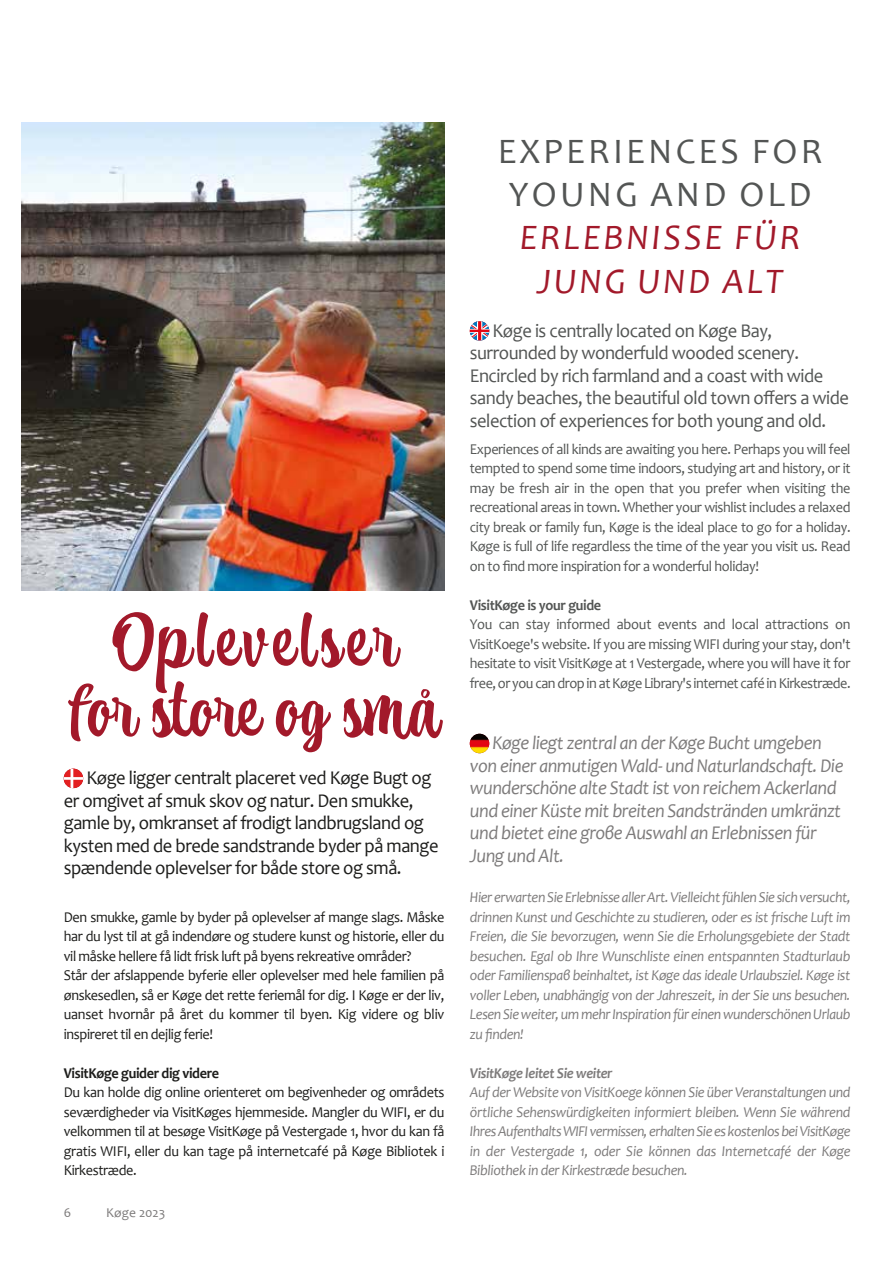
<style>
.page{position:relative;width:893px;height:1263px;background:#fff}
.page>*{position:absolute;margin:0;border:0;box-sizing:border-box;transform-origin:0 0}
.t1{font:72px/69.9px "Atocha";letter-spacing:.02em;color:#a2192a;text-align:center}
.t2{font:36px/43.2px "Candara";letter-spacing:.09em;color:#535554;text-align:center}
.t3{font:italic 36px/43.2px "Candara";letter-spacing:.09em;color:#a2192a;text-align:center}
.t4{font:italic 19.5px/22.5px "Candara";letter-spacing:-.025em;color:#7d7b7b;scale:.95 1}
.t5{font:19.5px/22.5px "Candara";letter-spacing:-.025em;color:#1d1d1b;scale:.95 1}
.t6{font:19.5px/22.5px "Candara";letter-spacing:-.025em;color:#535554;scale:.95 1}
.t7{font:italic 15px/19.5px "Candara";letter-spacing:-.025em;color:#7d7b7b;text-align:justify;scale:.95 1}
.t8{font:15px/19.5px "Candara";letter-spacing:-.03em;color:#535554;text-align:justify;scale:.95 1}
.t9{font:15px/19.5px "Candara";letter-spacing:-.025em;color:#1d1d1b;text-align:justify;scale:.95 1}
.t10{font:700 15px "Candara";letter-spacing:-.025em;color:#1d1d1b;scale:.95 1}
.t11{font:italic 700 15px "Candara";letter-spacing:-.025em;color:#7d7b7b;scale:.95 1}
.t12{font:700 15px "Candara";letter-spacing:-.025em;color:#535554;scale:.95 1}
.t13{font:13.5px "Candara";color:#7d7b7b}
</style>
<div class="page">
<img style="left:21px;top:122px;width:423px;height:468px">
<svg style="left:64px;top:769px;width:19px;height:19px"></svg>
<svg style="left:470px;top:321px;width:19px;height:20px"></svg>
<img style="left:470px;top:734px;width:19px;height:19px;border-radius:50%">
<p class="t1" style="left:69px;top:606px;width:371px">Oplevelser<br>for store og små</p>
<p class="t5" style="left:64px;top:766px;width:396px;text-indent:23px">Køge ligger centralt placeret ved Køge Bugt og er omgivet af smuk skov og natur. Den smukke, gamle by, omkranset af frodigt landbrugsland og kysten med de brede sandstrande byder på mange spænd ende oplevelser for både store og små.</p>
<p class="t9" style="left:64px;top:907px;width:402px">Den smukke, gamle by byder på oplevelser af mange slags. Måske har du lyst til at gå indendøre og studere kunst og historie, eller du vil måske hellere få lidt frisk luft på byens rekreative områder?</p>
<p class="t9" style="left:64px;top:965px;width:402px">Står der afslappende byferie eller oplevelser med hele familien på ønskesedlen, så er Køge det rette feriemål for dig. I Køge er der liv, uanset hvornår på året du kommer til byen. Kig videre og bliv inspireret til en dejlig ferie!</p>
<p class="t10" style="left:64px;top:1063px;width:165px">VisitKøge guider dig videre</p>
<p class="t9" style="left:64px;top:1082px;width:402px">Du kan holde dig online orienteret om begivenheder og områdets seværdigheder via VisitKøges hjemmeside. Mangler du WIFI, er du velkommen til at besøge VisitKøge på Vestergade 1, hvor du kan få gratis WIFI, eller du kan tage på internetcafé på Køge Bibliotek i Kirkestræde.</p>
<p class="t13" style="left:64px;top:1204px;width:9px">6</p>
<p class="t13" style="left:106px;top:1204px;width:61px">Køge 2023</p>
<p class="t2" style="left:498px;top:129px;width:326px">EXPERIENCES FOR<br>YOUNG AND OLD</p>
<p class="t3" style="left:520px;top:216px;width:282px">ERLEBNISSE FÜR<br>JUNG UND ALT</p>
<p class="t6" style="left:470px;top:319px;width:401px;text-indent:23px">Køge is centrally located on Køge Bay,<br>sur rounded by wonderfuld wooded scenery.<br>Encircled by rich farmland and a coast with wide sandy beaches, the beautiful old town offers a wide selection of experiences for both young and old.</p>
<p class="t8" style="left:470px;top:439px;width:402px">Experiences of all kinds are awaiting you here. Perhaps you will feel tempted to spend some time indoors, studying art and history, or it may be fresh air in the open that you prefer when visiting the recreational areas in town. Whether your wishlist includes a relaxed city break or family fun, Køge is the ideal place to go for a holiday.<br>Køge is full of life regardless the time of the year you visit us. Read on to find more inspiration for a wonderful holiday!</p>
<p class="t12" style="left:470px;top:595px;width:140px">VisitKøge is your guide</p>
<p class="t8" style="left:470px;top:614px;width:402px">You can stay informed about events and local attractions on VisitKoege's website. If you are missing WIFI during your stay, don't hesitate to visit VisitKøge at 1 Vestergade, where you will have it for free, or you can drop in at Køge Library's internet café in Kirkestræde.</p>
<p class="t4" style="left:470px;top:731px;width:395px;text-indent:22px">Køge liegt zentral an der Køge Bucht umgeben von einer anmutigen Wald‐ und Naturlandschaft. Die wunderschöne alte Stadt ist von reichem Ackerland und einer Küste mit breiten Sandstränden umkränzt und bietet eine groβe Auswahl an Erlebnissen für Jung und Alt.</p>
<p class="t7" style="left:470px;top:887px;width:402px">Hier erwarten Sie Erlebnisse aller Art. Vielleicht fühlen Sie sich versucht, drinnen Kunst und Geschichte zu studieren, oder es ist frische Luft im Freien, die Sie bevorzugen, wenn Sie die Erholungsgebiete der Stadt besuchen. Egal ob Ihre Wunschliste einen entspannten Stadturlaub oder Familienspaβ beinhaltet, ist Køge das ideale Urlaubsziel. Køge ist voller Leben, unabhängig von der Jahreszeit, in der Sie uns besuchen.<br>Lesen Sie weiter, um mehr Inspiration für einen wunderschönen Urlaub zu finden!</p>
<p class="t11" style="left:470px;top:1063px;width:152px">VisitKøge leitet Sie weiter</p>
<p class="t7" style="left:470px;top:1082px;width:402px">Auf der Website von VisitKoege können Sie über Veranstaltungen und örtliche Sehenswürdigkeiten informiert bleiben. Wenn Sie während Ihres Aufenthalts WIFI vermissen, erhalten Sie es kostenlos bei VisitKøge in der Vestergade 1, oder Sie können das Internetcafé der Køge Bibliothek in der Kirkestræde besuchen.</p>
</div>
